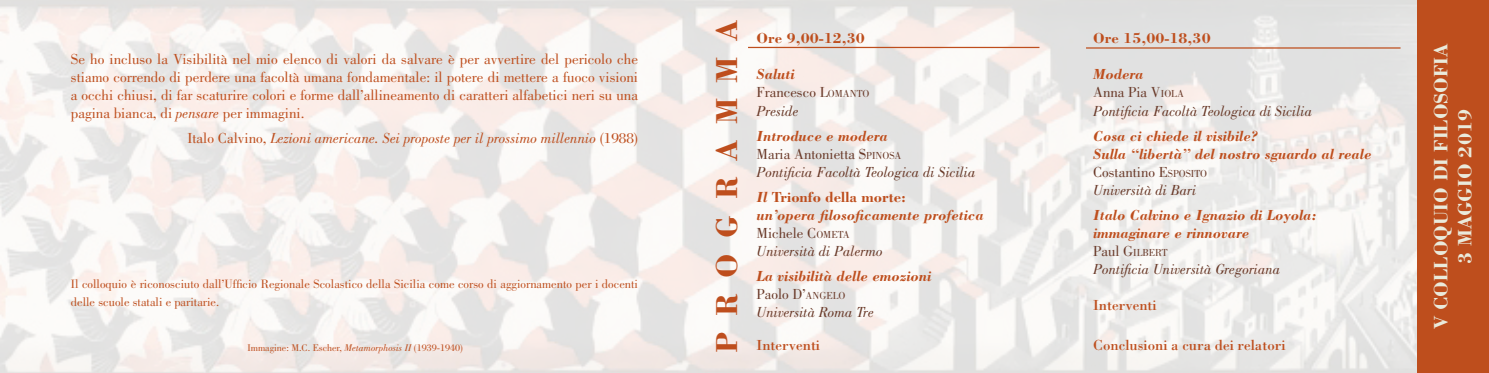
<style>
.page{position:relative;width:1489px;height:373px;background:#fff}
.page>*{position:absolute;margin:0;border:0;box-sizing:border-box;transform-origin:0 0}
.t1{font:700 31.25px "Bodoni Std";letter-spacing:.5em;color:#be4e1d}
.t2{font:700 20px "Bodoni Std";color:#eaeadb}
.t3{font:15px/18px "Bodoni Std";color:#be4e1d;text-align:justify}
.t4{font:italic 700 15px "Bodoni Std";color:#be4e1d}
.t5{font:italic 15px "Bodoni Std";color:#693928}
.t6{font:15px "Bodoni Std";color:#693928}
.t7{font:italic 15px "Bodoni Std";color:#be4e1d}
.t8{font:700 15px "Bodoni Std";color:#be4e1d}
.t9{font:15px "Bodoni Std";color:#be4e1d}
.t10{font:12.5px/18px "Bodoni Std";color:#be4e1d}
.t11{font:10.5px "Bodoni Std";color:#693928}
.t12{font:10px "Bodoni Std";color:#be4e1d}
.s1{font-style:italic}
.s2{font-style:normal}
.s3{font-style:inherit}
.s4{font-size:10.5px}
.s5{font-size:15px}
</style>
<div class="page">
<img style="left:0;top:0;width:1416px;height:372px">
<hr style="left:748px;top:47px;width:291px;height:1px;background:#be4e1d">
<hr style="left:1085px;top:47px;width:315px;height:1px;background:#be4e1d">
<div style="left:1416px;top:0;width:72px;height:372px;background:#be4e1d"></div>
<p class="t3" style="left:71px;top:50px;width:568px">Se ho incluso la Visibilità nel mio elenco di valori da salvare è per avvertire del pericolo che stiamo correndo di perdere una facoltà umana fondamentale: il potere di mettere a fuoco visioni a occhi chiusi, di far scaturire colori e forme dall’allineamento di caratteri alfabetici neri su una pagina bianca, di <span class="s1">pensare</span> per immagini.</p>
<p class="t7" style="left:187px;top:129px;width:452px"><span class="s2">Italo Calvino,</span> Lezioni americane. Sei proposte per il prossimo millennio <span class="s2">(1988)</span></p>
<p class="t10" style="left:71px;top:275px;width:568px">Il colloquio è riconosciuto dall’Ufficio Regionale Scolastico della Sicilia come corso di aggiornamento per i docenti delle scuole statali e paritarie.</p>
<p class="t12" style="left:247px;top:341px;width:217px">Immagine: M.C. Escher, <span class="s1">Metamorphosis II</span> (1939-1940)</p>
<p class="t1" style="left:707px;top:352px;width:333px;rotate:-90deg">PROGRAMMA</p>
<p class="t8" style="left:756px;top:29px;width:110px">Ore 9,00-12,30</p>
<p class="t4" style="left:756px;top:65px;width:39px">Saluti</p>
<p class="t6" style="left:756px;top:84px;width:114px">Francesco <span class="s3">L</span><span class="s4">OMANTO</span></p>
<p class="t5" style="left:756px;top:102px;width:43px">Preside</p>
<p class="t4" style="left:756px;top:126px;width:133px">Introduce e modera</p>
<p class="t6" style="left:756px;top:145px;width:146px">Maria Antonietta <span class="s3">S</span><span class="s4">PINOSA</span></p>
<p class="t5" style="left:756px;top:163px;width:220px">Pontificia Facoltà Teologica di Sicilia</p>
<p class="t8" style="left:756px;top:187px;width:151px"><span class="s1">Il</span> Trionfo della morte:</p>
<p class="t4" style="left:756px;top:205px;width:228px">un’opera filosoficamente profetica</p>
<p class="t6" style="left:756px;top:224px;width:95px">Michele <span class="s3">C</span><span class="s4">OMETA</span></p>
<p class="t5" style="left:756px;top:242px;width:128px">Università di Palermo</p>
<p class="t4" style="left:756px;top:266px;width:176px">La visibilità delle emozioni</p>
<p class="t11" style="left:756px;top:289px;width:90px"><span class="s5">Paolo</span> <span class="s5">D’</span>ANGELO</p>
<p class="t5" style="left:756px;top:303px;width:119px">Università Roma Tre</p>
<p class="t9" style="left:756px;top:335px;width:65px">Interventi</p>
<p class="t8" style="left:1093px;top:29px;width:119px">Ore 15,00-18,30</p>
<p class="t4" style="left:1093px;top:65px;width:52px">Modera</p>
<p class="t6" style="left:1093px;top:84px;width:92px">Anna Pia <span class="s3">V</span><span class="s4">IOLA</span></p>
<p class="t5" style="left:1093px;top:102px;width:220px">Pontificia Facoltà Teologica di Sicilia</p>
<p class="t4" style="left:1093px;top:126px;width:167px">Cosa ci chiede il visibile?</p>
<p class="t4" style="left:1093px;top:144px;width:280px">Sulla “libertà” del nostro sguardo al reale</p>
<p class="t6" style="left:1093px;top:163px;width:115px">Costantino <span class="s3">E</span><span class="s4">SPOSITO</span></p>
<p class="t5" style="left:1093px;top:181px;width:105px">Università di Bari</p>
<p class="t4" style="left:1093px;top:205px;width:225px">Italo Calvino e Ignazio di Loyola:</p>
<p class="t4" style="left:1093px;top:223px;width:157px">immaginare e rinnovare</p>
<p class="t11" style="left:1093px;top:246px;width:76px"><span class="s5">Paul</span> <span class="s5">G</span>ILBERT</p>
<p class="t5" style="left:1093px;top:260px;width:189px">Pontificia Università Gregoriana</p>
<p class="t9" style="left:1093px;top:295px;width:65px">Interventi</p>
<p class="t9" style="left:1093px;top:335px;width:194px">Conclusioni a cura dei relatori</p>
<p class="t2" style="left:1428px;top:329px;width:287px;rotate:-90deg">V COLLOQUIO DI FILOSOFIA</p>
<p class="t2" style="left:1452px;top:264px;width:157px;rotate:-90deg">3 MAGGIO 2019</p>
</div>
